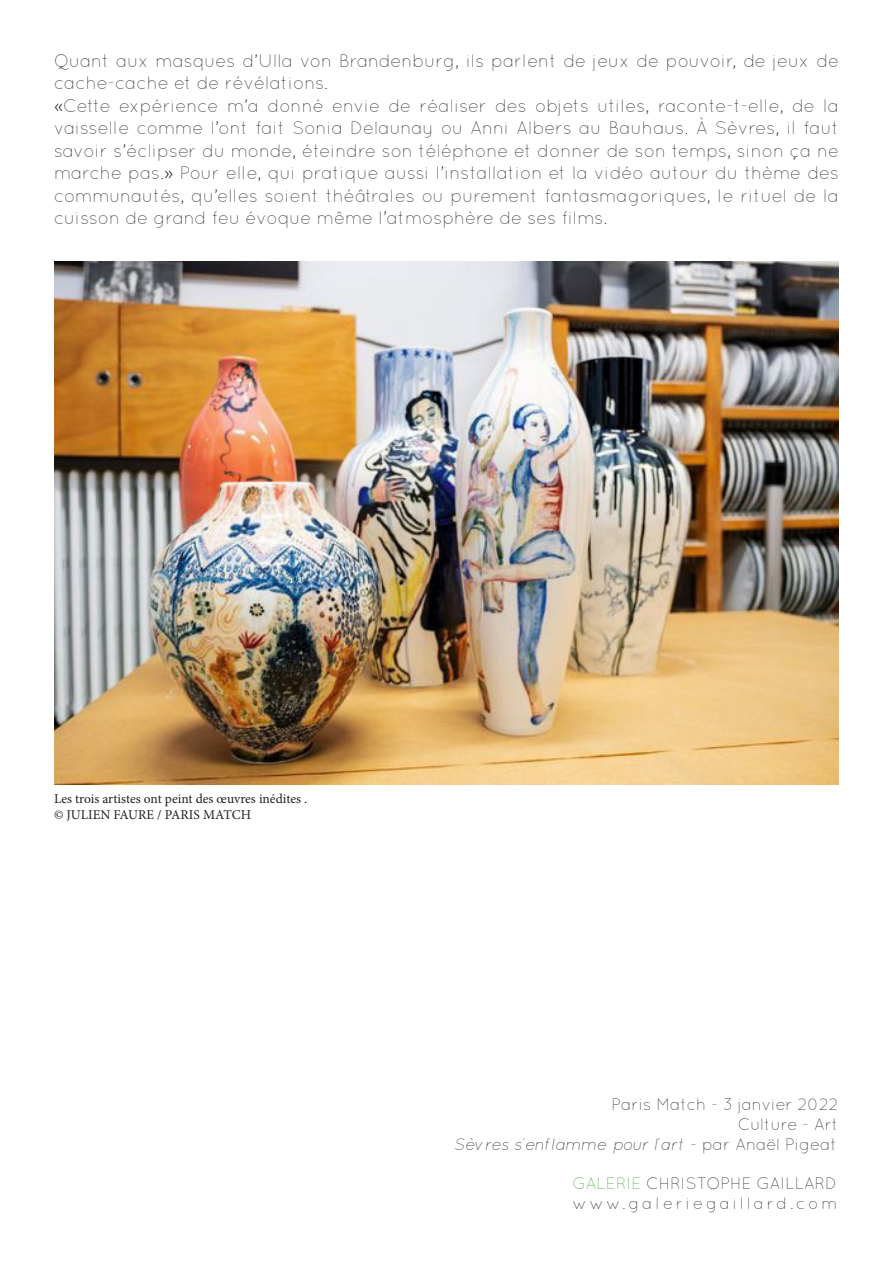
<style>
.page{position:relative;width:893px;height:1263px;background:#fff}
.page>*{position:absolute;margin:0;border:0;box-sizing:border-box;transform-origin:0 0}
.t1{font:300 18px/22.5px "Quicksand";color:#231f20}
.t2{font:300 16.5px "Quicksand";color:#231f20}
.t3{font:italic 300 16.5px "Quicksand";color:#231f20}
.t4{font:300 16.5px "Quicksand";letter-spacing:.17em;color:#231f20}
.t5{font:13.5px "Minion Pro";color:#231f20}
.s1{font-weight:400}
.s2{font-style:normal}
.s3{color:#3fa535}
</style>
<div class="page">
<img style="left:54px;top:261px;width:785px;height:523px">
<p class="t1" style="left:54px;top:49px;width:786px">Quant aux masques d’Ulla von Brandenburg, ils parlent de jeux de pouvoir, de jeux de cache-cache et de révélations. «</p>
<p class="t1" style="left:54px;top:94px;width:786px;text-align:justify"><span class="s1">«</span>Cette expérience m’a donné envie de réaliser des objets utiles, raconte-t-elle, de la vaisselle comme l’ont fait Sonia Delaunay ou Anni Albers au Bauhaus. À Sèvres, il faut savoir s’éclipser du monde, éteindre son téléphone et donner de son temps, sinon ça ne marche pas.<span class="s1">»</span> Pour elle, qui pratique aussi l’installation et la vidéo autour du thème des communautés, qu’elles soient théâtrales ou purement fantasmagoriques, le rituel de la cuisson de grand feu évoque même l’atmosphère de ses films.</p>
<p class="t5" style="left:54px;top:789px;width:255px">Les trois artistes ont peint des œuvres inédites .</p>
<p class="t5" style="left:54px;top:806px;width:199px">© JULIEN FAURE / PARIS MATCH</p>
<p class="t2" style="left:612px;top:1095px;width:228px">Paris Match - 3 janvier 2022</p>
<p class="t2" style="left:738px;top:1114px;width:102px">Culture - Art</p>
<p class="t3" style="left:454px;top:1134px;width:384px">Sèvres s’enflamme pour l’art <span class="s2">- par Anaël Pigeat</span></p>
<p class="t2" style="left:573px;top:1174px;width:266px"><span class="s3">GALERIE</span> CHRISTOPHE GAILLARD</p>
<p class="t4" style="left:573px;top:1194px;width:266px">www.galeriegaillard.com</p>
</div>
